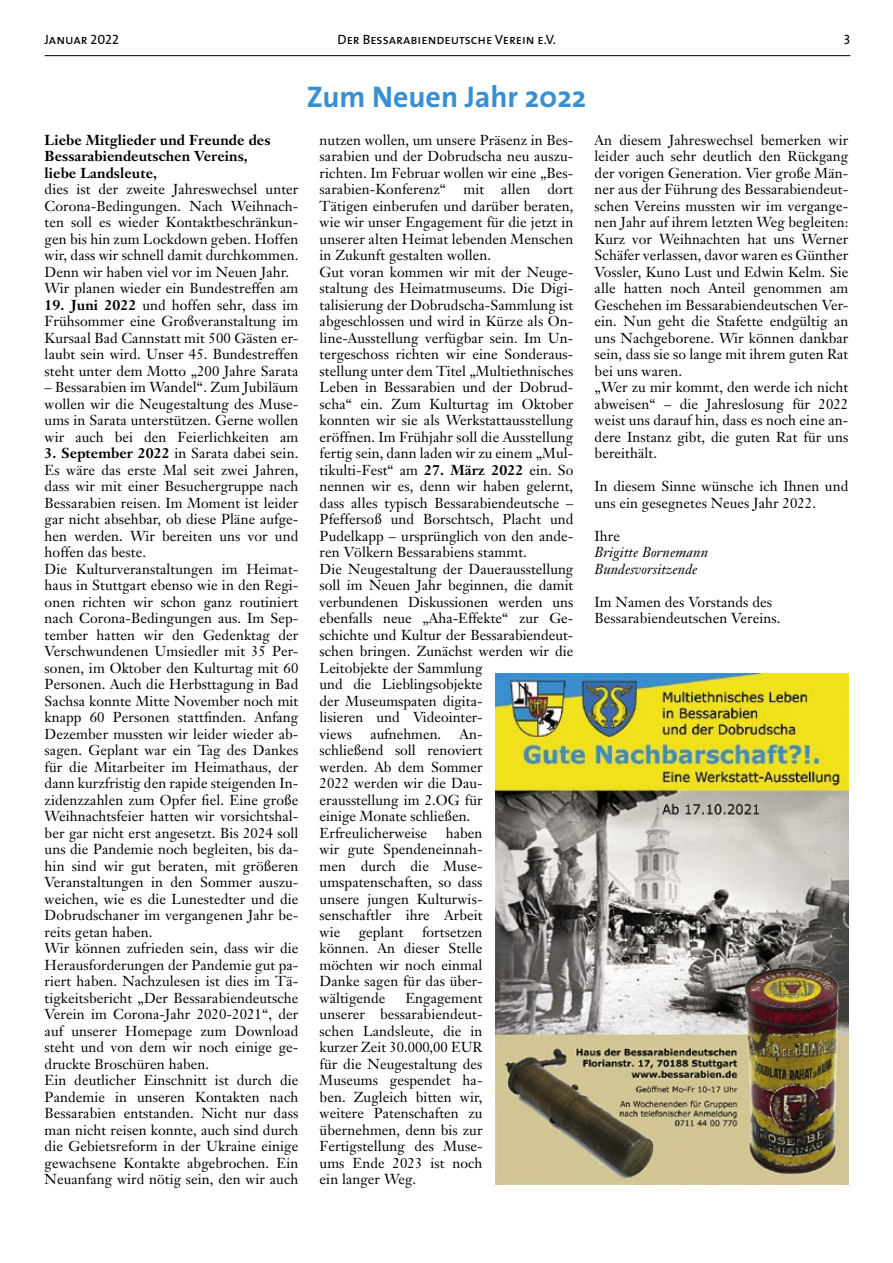
<style>
.page{position:relative;width:893px;height:1263px;background:#fff}
.page>*{position:absolute;margin:0;border:0;box-sizing:border-box;transform-origin:0 0}
.t1{font:700 30px "The Sans";color:#398fd1}
.t2{font:14.25px/16.5px "Janson Text";letter-spacing:.005em;color:#000}
.t3{font:700 14.25px/16.5px "Janson Text";letter-spacing:.005em;color:#000}
.t4{font:italic 14.25px/16.5px "Janson Text";letter-spacing:.005em;color:#000}
.t5{font:13.5px "The Sans Caps";color:#000}
.s1{font-weight:700}
</style>
<div class="page">
<hr style="left:45px;top:55px;width:805px;height:1px;background:#000">
<img style="left:495px;top:673px;width:353px;height:511px">
<p class="t5" style="left:45px;top:28px;width:76px">Januar 2022</p>
<p class="t5" style="left:338px;top:28px;width:220px">Der Bessarabiendeutsche Verein e.V.</p>
<p class="t5" style="left:844px;top:28px;width:8px">3</p>
<h1 class="t1" style="left:307px;top:71px;width:281px">Zum Neuen Jahr 2022</h1>
<p class="t3" style="left:45px;top:131px;width:227px">Liebe Mitglieder und Freunde des<br>Bessarabiendeutschen Vereins, liebe Landsleute,</p>
<p class="t2" style="left:45px;top:181px;width:255px">dies ist der zweite Jahreswechsel unter Corona-Bedingungen. Nach Weihnach&shy;ten soll es wieder Kontaktbeschränkun&shy;gen bis hin zum Lockdown geben. Hoffen wir, dass wir schnell damit durchkommen.<br>Denn wir haben viel vor im Neuen Jahr.<br>Wir planen wieder ein Bundestreffen am</p>
<p class="t2" style="left:45px;top:296px;width:255px;text-align:justify"><span class="s1">19. Juni 2022</span> und hoffen sehr, dass im Frühsommer eine Großveranstaltung im Kursaal Bad Cannstatt mit 500 Gästen er&shy;laubt sein wird. Unser 45. Bundestreffen steht unter dem Motto „200 Jahre Sarata</p>
<p class="t2" style="left:45px;top:379px;width:255px;text-align:justify">– Bessarabien im Wandel“. Zum Jubiläum wollen wir die Neugestaltung des Muse&shy;ums in Sarata unterstützen. Gerne wollen wir auch bei den Feierlichkeiten am</p>
<p class="t2" style="left:45px;top:445px;width:255px"><span class="s1">3. September 2022</span> in Sarata dabei sein.<br>Es wäre das erste Mal seit zwei Jahren, dass wir mit einer Besuchergruppe nach Bessarabien reisen. Im Moment ist leider gar nicht absehbar, ob diese Pläne aufge&shy;hen werden. Wir bereiten uns vor und hoffen das beste.<br>Die Kulturveranstaltungen im Heimat&shy;haus in Stuttgart ebenso wie in den Regi&shy;onen richten wir schon ganz routiniert nach Corona-Bedingungen aus. Im Sep&shy;tember hatten wir den Gedenktag der Verschwundenen Umsiedler mit 35 Per&shy;sonen, im Oktober den Kulturtag mit 60<br>Personen. Auch die Herbsttagung in Bad Sachsa konnte Mitte November noch mit knapp 60 Personen stattfinden. Anfang Dezember mussten wir leider wieder ab&shy;sagen. Geplant war ein Tag des Dankes für die Mitarbeiter im Heimathaus, der dann kurzfristig den rapide steigenden In&shy;zidenzzahlen zum Opfer fiel. Eine große Weihnachtsfeier hatten wir vorsichtshal&shy;ber gar nicht erst angesetzt. Bis 2024 soll uns die Pandemie noch begleiten, bis da&shy;hin sind wir gut beraten, mit größeren Veranstaltungen in den Sommer auszu&shy;weichen, wie es die Lunestedter und die Dobrudschaner im vergangenen Jahr be&shy;reits getan haben.<br>Wir können zufrieden sein, dass wir die Herausforderungen der Pandemie gut pa&shy;riert haben. Nachzulesen ist dies im Tä&shy;tigkeitsbericht „Der Bessarabiendeutsche Verein im Corona-Jahr 2020-2021“, der auf unserer Homepage zum Download steht und von dem wir noch einige ge&shy;druckte Broschüren haben.<br>Ein deutlicher Einschnitt ist durch die Pandemie in unseren Kontakten nach Bessarabien entstanden. Nicht nur dass man nicht reisen konnte, auch sind durch die Gebietsreform in der Ukraine einige gewachsene Kontakte abgebrochen. Ein Neuanfang wird nötig sein, den wir auch</p>
<p class="t2" style="left:320px;top:131px;width:255px">nutzen wollen, um unsere Präsenz in Bes&shy;sarabien und der Dobrudscha neu auszu&shy;richten. Im Februar wollen wir eine „Bes&shy;sarabien-Konferenz“ mit allen dort Tätigen einberufen und darüber beraten, wie wir unser Engagement für die jetzt in unserer alten Heimat lebenden Menschen in Zukunft gestalten wollen.<br>Gut voran kommen wir mit der Neuge&shy;staltung des Heimatmuseums. Die Digi&shy;talisierung der Dobrudscha-Sammlung ist abgeschlossen und wird in Kürze als On&shy;line-Ausstellung verfügbar sein. Im Un&shy;tergeschoss richten wir eine Sonderaus&shy;stellung unter dem Titel „Multiethnisches Leben in Bessarabien und der Dobrud&shy;scha“ ein. Zum Kulturtag im Oktober konnten wir sie als Werkstattausstellung eröffnen. Im Frühjahr soll die Ausstellung fertig sein, dann laden wir zu einem „Mul&shy;tikulti-Fest“ am <span class="s1">27. März 2022</span> ein. So nennen wir es, denn wir haben gelernt, dass alles typisch Bessarabiendeutsche – Pfeffersoß und Borschtsch, Placht und Pudelkapp – ursprünglich von den ande&shy;ren Völkern Bessarabiens stammt.<br>Die Neugestaltung der Dauerausstellung soll im Neuen Jahr beginnen, die damit verbundenen Diskussionen werden uns ebenfalls neue „Aha-Effekte“ zur Ge&shy;schichte und Kultur der Bessarabiendeut&shy;schen bringen. Zunächst werden wir die Leitobjekte der Sammlung<br>und die Lieblingsobjekte<br>der Museumspaten digita-<br>lisieren und Videointer-<br>views</p>
<p class="t2" style="left:370px;top:725px;width:72px">aufnehmen.</p>
<p class="t2" style="left:320px;top:725px;width:164px;text-indent:140px">An&shy;schließend soll renoviert werden. Ab dem Sommer<br>2022 werden wir die Dau&shy;erausstellung im 2.OG für einige Monate schließen.<br>Erfreulicherweise</p>
<p class="t2" style="left:320px;top:824px;width:164px;text-align:justify;text-indent:126px">haben wir gute Spendeneinnah&shy;men durch die Muse&shy;umspatenschaften, so dass unsere jungen Kulturwis&shy;senschaftler ihre Arbeit wie</p>
<p class="t2" style="left:359px;top:923px;width:47px">geplant</p>
<p class="t2" style="left:320px;top:923px;width:164px;text-align:justify;text-indent:102px">fortsetzen können. An dieser Stelle möchten wir noch einmal Danke sagen für das über&shy;wältigende</p>
<p class="t2" style="left:320px;top:989px;width:164px;text-align:justify;text-indent:86px">Engagement unserer bessarabiendeut&shy;schen Landsleute, die in kurzer Zeit 30.000,00 EUR für die Neugestaltung des Museums gespendet ha&shy;ben. Zugleich bitten wir, weitere Patenschaften zu übernehmen, denn bis zur Fertigstellung des Muse&shy;ums Ende 2023 ist noch ein langer Weg.</p>
<p class="t2" style="left:595px;top:131px;width:255px">An diesem Jahreswechsel bemerken wir leider auch sehr deutlich den Rückgang der vorigen Generation. Vier große Män&shy;ner aus der Führung des Bessarabiendeut&shy;schen Vereins mussten wir im vergange&shy;nen Jahr auf ihrem letzten Weg begleiten:<br>Kurz vor Weihnachten hat uns Werner Schäfer verlassen, davor waren es Günther Vossler, Kuno Lust und Edwin Kelm. Sie alle hatten noch Anteil genommen am Geschehen im Bessarabiendeutschen Ver&shy;ein. Nun geht die Stafette endgültig an uns Nachgeborene. Wir können dankbar sein, dass sie so lange mit ihrem guten Rat bei uns waren.<br>„Wer zu mir kommt, den werde ich nicht abweisen“ – die Jahreslosung für 2022 weist uns darauf hin, dass es noch eine an&shy;dere Instanz gibt, die guten Rat für uns bereithält.</p>
<p class="t2" style="left:595px;top:478px;width:255px">In diesem Sinne wünsche ich Ihnen und uns ein gesegnetes Neues Jahr 2022.</p>
<p class="t2" style="left:595px;top:527px;width:27px">Ihre</p>
<p class="t4" style="left:595px;top:544px;width:115px">Brigitte Bornemann<br>Bundesvorsitzende</p>
<p class="t2" style="left:595px;top:593px;width:187px">Im Namen des Vorstands des<br>Bessarabiendeutschen Vereins.</p>
</div>
